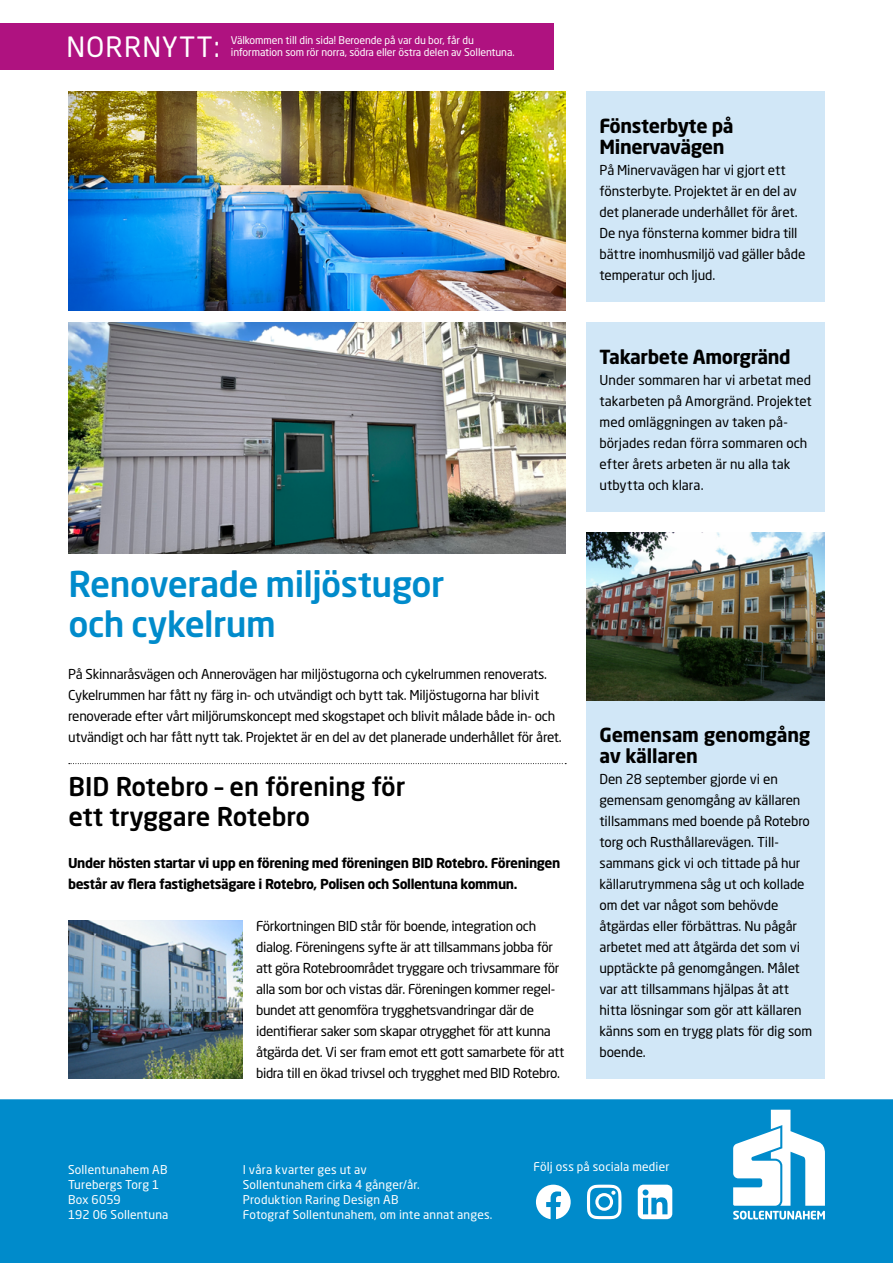
<style>
.page{position:relative;width:893px;height:1263px;background:#fff}
.page>*{position:absolute;margin:0;border:0;box-sizing:border-box;transform-origin:0 0}
.t1{font:500 35.1px/39.9px "Neo Sans Pro";letter-spacing:-.015em;color:#008bcb}
.t2{font:27.6px "Neo Sans Pro";letter-spacing:.04em;color:#fff}
.t3{font:500 25.5px/30px "Neo Sans Pro";color:#000}
.t4{font:700 19.2px/21px "Neo Sans Pro";letter-spacing:-.02em;color:#000}
.t5{font:13.5px/21px "Neo Sans Pro";letter-spacing:-.02em;color:#000}
.t6{font:13.5px/21px "Neo Sans Pro";color:#000}
.t7{font:700 13.5px/21px "Neo Sans Pro";letter-spacing:-.03em;color:#000}
.t8{font:12px/15px "Neo Sans Pro";letter-spacing:.015em;color:#fff}
.t9{font:10.5px/12px "Neo Sans Pro";letter-spacing:-.01em;color:#fff}
</style>
<div class="page">
<img style="left:68px;top:91px;width:498px;height:219px">
<img style="left:68px;top:322px;width:498px;height:231px">
<div style="left:587px;top:322px;width:238px;height:189px;background:#d1e7f7"></div>
<div style="left:0;top:23px;width:554px;height:47px;background:#af1280"></div>
<div style="left:587px;top:532px;width:238px;height:546px;background:#d1e7f7"></div>
<div style="left:587px;top:91px;width:238px;height:210px;background:#d1e7f7"></div>
<svg style="left:69px;top:763px;width:497px;height:1px"></svg>
<div style="left:0;top:1099px;width:893px;height:164px;background:#008bcb"></div>
<svg style="left:536px;top:1185px;width:35px;height:34px"></svg>
<svg style="left:587px;top:1185px;width:34px;height:34px"></svg>
<img style="left:587px;top:532px;width:238px;height:168px">
<img style="left:68px;top:920px;width:174px;height:158px">
<svg style="left:638px;top:1185px;width:34px;height:34px"></svg>
<svg style="left:733px;top:1110px;width:92px;height:109px"></svg>
<h1 class="t2" style="left:66px;top:30px;width:155px">NORRNYTT:</h1>
<p class="t9" style="left:231px;top:34px;width:285px">Välkommen till din sida! Beroende på var du bor, får du information som rör norra, södra eller östra delen av Sollentuna.</p>
<h1 class="t1" style="left:68px;top:564px;width:377px">Renoverade miljöstugor och cykelrum</h1>
<p class="t5" style="left:68px;top:664px;width:495px">På Skinnaråsvägen och Annerovägen har miljöstugorna och cykelrummen renoverats.<br>Cykelrummen har fått ny färg in- och utvändigt och bytt tak. Miljöstugorna har blivit renoverade efter vårt miljörumskoncept med skogstapet och blivit målade både in- och utvändigt och har fått nytt tak. Projektet är en del av det planerade underhållet för året.</p>
<h1 class="t3" style="left:68px;top:771px;width:338px">BID Rotebro – en förening för ett tryggare Rotebro</h1>
<p class="t7" style="left:68px;top:852px;width:494px">Under hösten startar vi upp en förening med föreningen BID Rotebro. Föreningen består av flera fastighetsägare i Rotebro, Polisen och Sollentuna kommun.</p>
<p class="t5" style="left:256px;top:916px;width:310px">Förkortningen BID står för boende, integration och dialog. Föreningens syfte är att tillsammans jobba för att göra Rotebroområdet tryggare och trivsammare för alla som bor och vistas där. Föreningen kommer regel&shy;bundet att genomföra trygghetsvandringar där de identifierar saker som skapar otrygghet för att kunna åtgärda det. Vi ser fram emot ett gott samarbete för att bidra till en ökad trivsel och trygghet med BID Rotebro.</p>
<h1 class="t4" style="left:600px;top:115px;width:136px">Fönsterbyte på<br>Minervavägen</h1>
<p class="t5" style="left:600px;top:160px;width:207px">På Minervavägen har vi gjort ett fönsterbyte. Projektet är en del av det planerade underhållet för året.<br>De nya fönsterna kommer bidra till bättre inomhusmiljö vad gäller både temperatur och ljud.</p>
<h1 class="t4" style="left:600px;top:346px;width:193px">Takarbete Amorgränd</h1>
<p class="t6" style="left:600px;top:370px;width:214px">Under sommaren har vi arbetat med takarbeten på Amorgränd. Projektet med omläggningen av taken på&shy;börjades redan förra sommaren och efter årets arbeten är nu alla tak utbytta och klara.</p>
<h1 class="t4" style="left:600px;top:724px;width:212px">Gemensam genomgång av källaren</h1>
<p class="t5" style="left:600px;top:769px;width:214px">Den 28 september gjorde vi en gemensam genomgång av källaren tillsammans med boende på Rotebro torg och Rusthållarevägen. Till&shy;sammans gick vi och tittade på hur källarutrymmena såg ut och kollade om det var något som behövde åtgärdas eller förbättras. Nu pågår arbetet med att åtgärda det som vi upptäckte på genomgången. Målet var att tillsammans hjälpas åt att hitta lösningar som gör att källaren känns som en trygg plats för dig som boende.</p>
<p class="t8" style="left:68px;top:1162px;width:101px">Sollentunahem AB</p>
<p class="t8" style="left:68px;top:1177px;width:93px">Turebergs Torg 1</p>
<p class="t8" style="left:68px;top:1192px;width:54px">Box 6059</p>
<p class="t8" style="left:68px;top:1207px;width:102px">192 06 Sollentuna</p>
<p class="t8" style="left:243px;top:1162px;width:178px">I våra kvarter ges ut av<br>Sollentunahem cirka 4 gånger/år.</p>
<p class="t8" style="left:243px;top:1192px;width:157px">Produktion Raring Design AB</p>
<p class="t8" style="left:243px;top:1207px;width:251px">Fotograf Sollentunahem, om inte annat anges.</p>
<h1 class="t8" style="left:533px;top:1159px;width:138px">Följ oss på sociala medier</h1>
</div>
